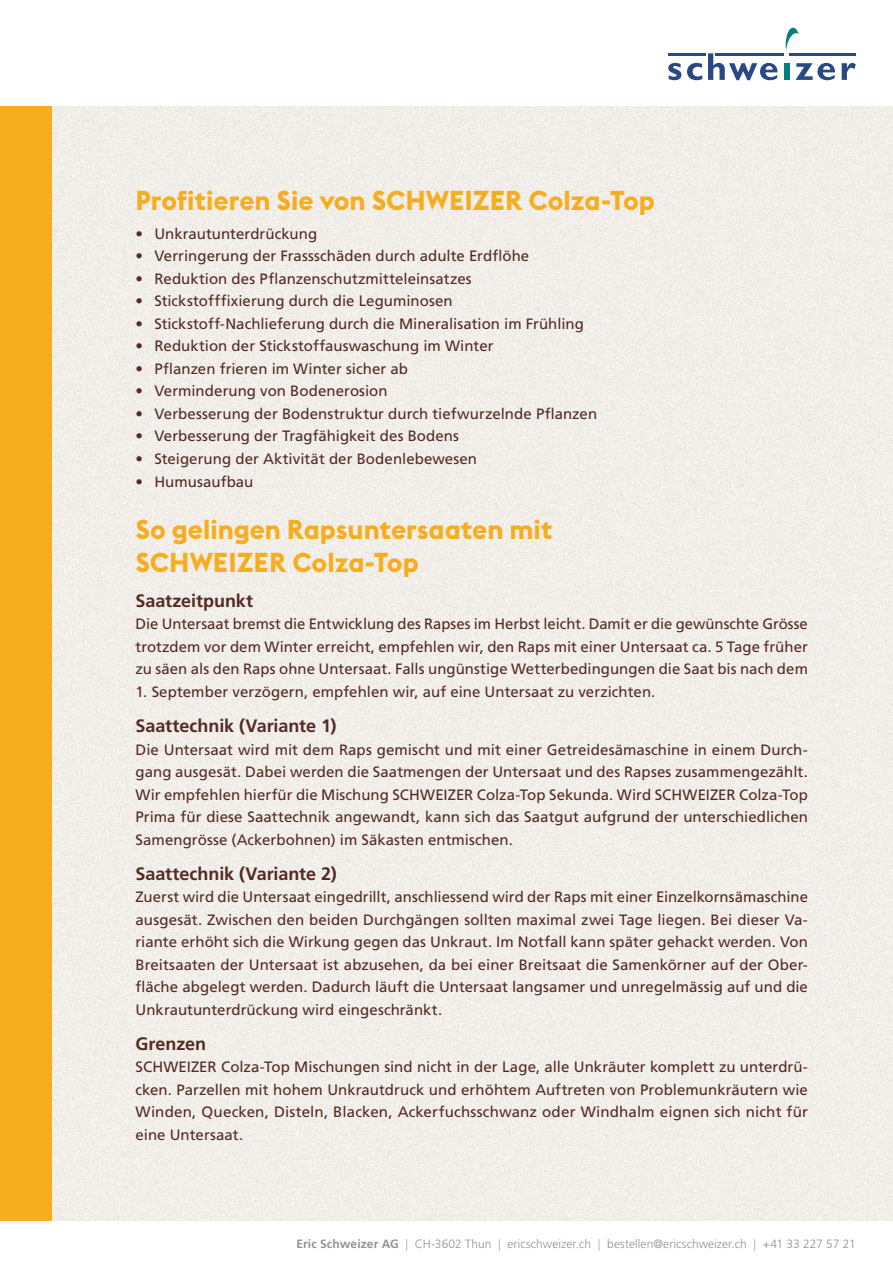
<style>
.page{position:relative;width:893px;height:1263px;background:#fff}
.page>*{position:absolute;margin:0;border:0;box-sizing:border-box;transform-origin:0 0}
.t1{font:700 27px/33.3px "Euclid Flex";color:#f7ad20}
.t2{font:700 18px "Frutiger LT Pro";letter-spacing:-.005em;color:#532a25}
.t3{font:15px/22.5px "Frutiger LT Pro";letter-spacing:.005em;color:#532a25;text-align:justify}
.t4{font:300 12px "Frutiger LT Pro";letter-spacing:.005em;color:#949290}
.s1{font-weight:700}
.s2{font-stretch:condensed}
</style>
<div class="page">
<div style="left:51px;top:106px;width:842px;height:1115px;background:#f1eee9"></div>
<div style="left:0;top:106px;width:51px;height:1157px;background:#f7ad20"></div>
<div style="left:784px;top:63px;width:5px;height:17px;background:#00817e"></div>
<svg style="left:668px;top:63px;width:13px;height:17px"></svg>
<svg style="left:687px;top:63px;width:15px;height:17px"></svg>
<svg style="left:795px;top:63px;width:40px;height:17px"></svg>
<svg style="left:842px;top:63px;width:14px;height:17px"></svg>
<hr style="left:669px;top:53px;width:37px;height:2px;background:#294884">
<svg style="left:786px;top:28px;width:13px;height:23px"></svg>
<hr style="left:716px;top:53px;width:68px;height:2px;background:#294884">
<hr style="left:789px;top:53px;width:66px;height:2px;background:#294884">
<svg style="left:708px;top:53px;width:70px;height:27px"></svg>
<div style="left:0;top:1222px;width:893px;height:41px;background:#fff"></div>
<h1 class="t1" style="left:136px;top:184px;width:521px">Profitieren Sie von SCHWEIZER Colza-Top</h1>
<p class="t3" style="left:136px;top:223px;width:183px">• Unkrautunterdrückung</p>
<p class="t3" style="left:136px;top:245px;width:395px">• Verringerung der Frassschäden durch adulte Erdflöhe</p>
<p class="t3" style="left:136px;top:268px;width:338px">• Reduktion des Pflanzenschutzmitteleinsatzes</p>
<p class="t3" style="left:136px;top:290px;width:319px">• Stickstofffixierung durch die Leguminosen</p>
<p class="t3" style="left:136px;top:313px;width:450px">• Stickstoff-Nachlieferung durch die Mineralisation im Frühling</p>
<p class="t3" style="left:136px;top:335px;width:360px">• Reduktion der Stickstoffauswaschung im Winter</p>
<p class="t3" style="left:136px;top:358px;width:274px">• Pflanzen frieren im Winter sicher ab</p>
<p class="t3" style="left:136px;top:380px;width:254px">• Verminderung von Bodenerosion</p>
<p class="t3" style="left:136px;top:403px;width:463px">• Verbesserung der Bodenstruktur durch tiefwurzelnde Pflanzen</p>
<p class="t3" style="left:136px;top:425px;width:325px">• Verbesserung der Tragfähigkeit des Bodens</p>
<p class="t3" style="left:136px;top:448px;width:343px">• Steigerung der Aktivität der Bodenlebewesen</p>
<p class="t3" style="left:136px;top:470px;width:119px">• Humusaufbau</p>
<h1 class="t1" style="left:136px;top:513px;width:418px">So gelingen Rapsuntersaaten mit<br>SCHWEIZER Colza-Top</h1>
<p class="t2" style="left:136px;top:590px;width:119px">Saatzeitpunkt</p>
<p class="t3" style="left:136px;top:613px;width:674px">Die Untersaat bremst die Entwicklung des Rapses im Herbst leicht. Damit er die gewünschte Grösse trotzdem vor dem Winter erreicht, empfehlen wir, den Raps mit einer Untersaat ca. 5 Tage früher zu säen als den Raps ohne Untersaat. Falls ungünstige Wetterbedingungen die Saat bis nach dem</p>
<p class="t3" style="left:136px;top:680px;width:521px">1. September verzögern, empfehlen wir, auf eine Untersaat zu verzichten.</p>
<p class="t2" style="left:136px;top:715px;width:202px">Saattechnik (Variante 1)</p>
<p class="t3" style="left:136px;top:738px;width:674px">Die Untersaat wird mit dem Raps gemischt und mit einer Getreidesämaschine in einem Durch&shy;gang ausgesät. Dabei werden die Saatmengen der Untersaat und des Rapses zusammengezählt.<br>Wir empfehlen hierfür die Mischung SCHWEIZER Colza-Top Sekunda. Wird SCHWEIZER Colza-Top Prima für diese Saattechnik angewandt, kann sich das Saatgut aufgrund der unterschiedlichen Samengrösse (Ackerbohnen) im Säkasten entmischen.</p>
<p class="t2" style="left:136px;top:863px;width:203px">Saattechnik (Variante 2)</p>
<p class="t3" style="left:136px;top:886px;width:674px">Zuerst wird die Untersaat eingedrillt, anschliessend wird der Raps mit einer Einzelkornsämaschine ausgesät. Zwischen den beiden Durchgängen sollten maximal zwei Tage liegen. Bei dieser Va&shy;riante erhöht sich die Wirkung gegen das Unkraut. Im Notfall kann später gehackt werden. Von Breitsaaten der Untersaat ist abzusehen, da bei einer Breitsaat die Samenkörner auf der Ober&shy;fläche abgelegt werden. Dadurch läuft die Untersaat langsamer und unregelmässig auf und die Unkrautunterdrückung wird eingeschränkt.</p>
<p class="t2" style="left:136px;top:1033px;width:72px">Grenzen</p>
<p class="t3" style="left:136px;top:1056px;width:674px">SCHWEIZER Colza-Top Mischungen sind nicht in der Lage, alle Unkräuter komplett zu unterdrü&shy;cken. Parzellen mit hohem Unkrautdruck und erhöhtem Auftreten von Problemunkräutern wie Winden, Quecken, Disteln, Blacken, Ackerfuchsschwanz oder Windhalm eignen sich nicht für eine Untersaat.</p>
<p class="t4" style="left:296px;top:1236px;width:561px"><span class="s1">Eric Schweizer AG</span> <span class="s2">|</span> CH-3602 Thun <span class="s2">|</span> ericschweizer.ch <span class="s2">|</span> bestellen@ericschweizer.ch <span class="s2">|</span> +41 33 227 57 21</p>
</div>
